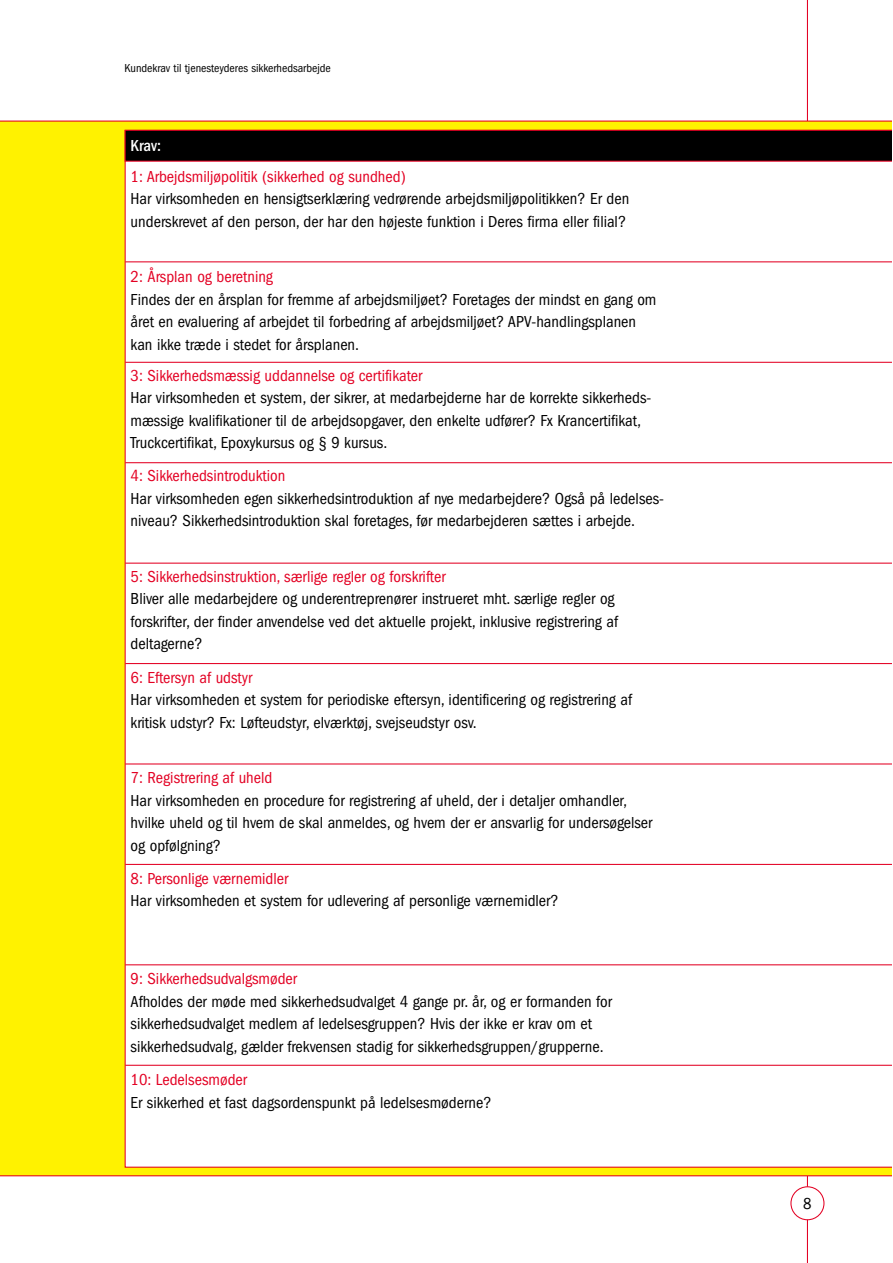
<style>
.page{position:relative;width:893px;height:1263px;background:#fff}
.page>*{position:absolute;margin:0;border:0;box-sizing:border-box;transform-origin:0 0}
.t1{font:condensed 16.5px/22.5px "Franklin Gothic";color:#000}
.t2{font:condensed 16.5px "Franklin Gothic";color:#e30023}
.t3{font:500 condensed 16.5px "Franklin Gothic";color:#fff}
.t4{font:condensed 12px "Franklin Gothic";color:#000}
</style>
<div class="page">
<hr style="left:806px;top:0;width:2px;height:1263px;background:#e30023">
<div style="left:791px;top:1187px;width:33px;height:33px;background:#fff;border-radius:50%"></div>
<div style="left:790px;top:1186px;width:34px;height:34px;border:1px solid #e30023;border-radius:50%"></div>
<div style="left:0;top:121px;width:891px;height:1055px;background:#fff200"></div>
<hr style="left:0;top:1175px;width:891px;height:1px;background:#e30023">
<hr style="left:0;top:121px;width:891px;height:1px;background:#e30023">
<div style="left:125px;top:162px;width:766px;height:1006px;background:#fff"></div>
<svg style="left:125px;top:130px;width:766px;height:32px;background:#100204"></svg>
<hr style="left:125px;top:261px;width:766px;height:1px;background:#e30023">
<hr style="left:125px;top:362px;width:766px;height:1px;background:#e30023">
<hr style="left:125px;top:462px;width:766px;height:1px;background:#e30023">
<hr style="left:125px;top:563px;width:766px;height:1px;background:#e30023">
<hr style="left:125px;top:663px;width:766px;height:1px;background:#e30023">
<hr style="left:125px;top:763px;width:766px;height:2px;background:#e30023">
<hr style="left:125px;top:864px;width:766px;height:1px;background:#e30023">
<hr style="left:125px;top:964px;width:766px;height:1px;background:#e30023">
<hr style="left:125px;top:1065px;width:766px;height:1px;background:#e30023">
<p class="t4" style="left:125px;top:64px;width:208px">Kundekrav til tjenesteyderes sikkerhedsarbejde</p>
<p class="t3" style="left:131px;top:140px;width:32px">Krav:</p>
<p class="t2" style="left:131px;top:171px;width:277px">1: Arbejdsmiljøpolitik (sikkerhed og sundhed)</p>
<p class="t1" style="left:131px;top:189px;width:500px">Har virksomheden en hensigtserklæring vedrørende arbejdsmiljøpolitikken? Er den underskrevet af den person, der har den højeste funktion i Deres firma eller filial?</p>
<p class="t2" style="left:131px;top:271px;width:144px">2: Årsplan og beretning</p>
<p class="t1" style="left:131px;top:289px;width:527px">Findes der en årsplan for fremme af arbejdsmiljøet? Foretages der mindst en gang om året en evaluering af arbejdet til forbedring af arbejdsmiljøet? APV-handlingsplanen kan ikke træde i stedet for årsplanen.</p>
<p class="t2" style="left:131px;top:370px;width:293px">3: Sikkerhedsmæssig uddannelse og certifikater</p>
<p class="t1" style="left:131px;top:388px;width:522px">Har virksomheden et system, der sikrer, at medarbejderne har de korrekte sikkerheds&shy;mæssige kvalifikationer til de arbejdsopgaver, den enkelte udfører? Fx Krancertifikat,<br>Truckcertifikat, Epoxykursus og § 9 kursus.</p>
<p class="t2" style="left:131px;top:470px;width:156px">4: Sikkerhedsintroduktion</p>
<p class="t1" style="left:131px;top:488px;width:535px">Har virksomheden egen sikkerhedsintroduktion af nye medarbejdere? Også på ledelses&shy;niveau? Sikkerhedsintroduktion skal foretages, før medarbejderen sættes i arbejde.</p>
<p class="t2" style="left:131px;top:571px;width:316px">5: Sikkerhedsinstruktion, særlige regler og forskrifter</p>
<p class="t1" style="left:131px;top:589px;width:489px">Bliver alle medarbejdere og underentreprenører instrueret mht. særlige regler og forskrifter, der finder anvendelse ved det aktuelle projekt, inklusive registrering af deltagerne?</p>
<p class="t2" style="left:131px;top:672px;width:123px">6: Eftersyn af udstyr</p>
<p class="t1" style="left:131px;top:690px;width:503px">Har virksomheden et system for periodiske eftersyn, identificering og registrering af kritisk udstyr? Fx: Løfteudstyr, elværktøj, svejseudstyr osv.</p>
<p class="t2" style="left:131px;top:772px;width:143px">7: Registrering af uheld</p>
<p class="t1" style="left:131px;top:790px;width:523px">Har virksomheden en procedure for registrering af uheld, der i detaljer omhandler, hvilke uheld og til hvem de skal anmeldes, og hvem der er ansvarlig for undersøgelser og opfølgning?</p>
<p class="t2" style="left:131px;top:873px;width:159px">8: Personlige værnemidler</p>
<p class="t1" style="left:131px;top:891px;width:429px">Har virksomheden et system for udlevering af personlige værnemidler?</p>
<p class="t2" style="left:131px;top:973px;width:168px">9: Sikkerhedsudvalgsmøder</p>
<p class="t1" style="left:131px;top:992px;width:483px">Afholdes der møde med sikkerhedsudvalget 4 gange pr. år, og er formanden for sikkerhedsudvalget medlem af ledelsesgruppen? Hvis der ikke er krav om et sikkerhedsudvalg, gælder frekvensen stadig for sikkerhedsgruppen/grupperne.</p>
<p class="t2" style="left:131px;top:1074px;width:118px">10: Ledelsesmøder</p>
<p class="t1" style="left:131px;top:1092px;width:362px">Er sikkerhed et fast dagsordenspunkt på ledelsesmøderne?</p>
<p class="t1" style="left:803px;top:1194px;width:10px">8</p>
</div>
